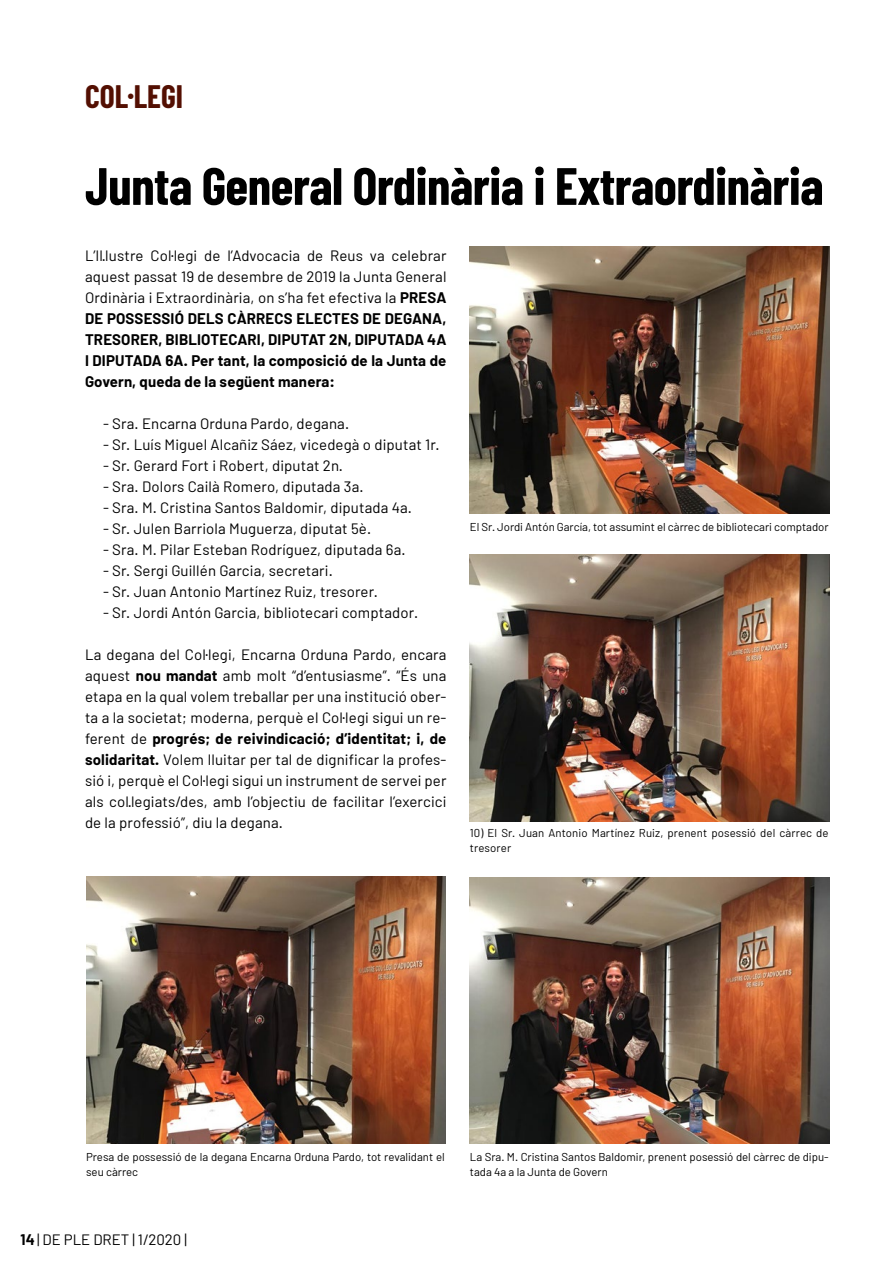
<style>
.page{position:relative;width:893px;height:1263px;background:#fff}
.page>*{position:absolute;margin:0;border:0;box-sizing:border-box;transform-origin:0 0}
.t1{font:700 52.5px "Barlow Condensed";letter-spacing:-.01em;color:#000}
.t2{font:700 31.65px "Barlow Condensed";color:#530f02}
.t3{font:15px/21px "Barlow";letter-spacing:.01em;color:#000;text-align:justify}
.t4{font:700 15px/21px "Barlow";letter-spacing:.01em;color:#000;text-align:justify}
.t5{font:11.4px/14.2px "Barlow";color:#000}
.s1{font-weight:400}
.s2{font-weight:700}
</style>
<div class="page">
<img style="left:470px;top:246px;width:359px;height:268px">
<img style="left:470px;top:554px;width:359px;height:267px">
<img style="left:470px;top:877px;width:359px;height:267px">
<img style="left:86px;top:876px;width:359px;height:268px">
<h2 class="t2" style="left:85px;top:77px;width:100px">COL·LEGI</h2>
<h1 class="t1" style="left:85px;top:153px;width:740px">Junta General Ordinària i Extraordinària</h1>
<p class="t4" style="left:85px;top:245px;width:363px"><span class="s1">L’Il·lustre Col</span><sup>·</sup><span class="s1">legi de l’Advocacia de Reus va celebrar aquest passat 19 de desembre de 2019 la Junta General Ordinària i Extraordinària, on s’ha fet efectiva la</span> PRESA DE POSSESSIÓ DELS CÀRRECS ELECTES DE DEGANA, TRESORER, BIBLIOTECARI, DIPUTAT 2N, DIPUTADA 4A I DIPUTADA 6A. Per tant, la composició de la Junta de Govern, queda de la següent manera:</p>
<p class="t3" style="left:103px;top:413px;width:248px">- Sra. Encarna Orduna Pardo, degana.</p>
<p class="t3" style="left:103px;top:434px;width:338px">- Sr. Luís Miguel Alcañiz Sáez, vicedegà o diputat 1r.</p>
<p class="t3" style="left:103px;top:455px;width:242px">- Sr. Gerard Fort i Robert, diputat 2n.</p>
<p class="t3" style="left:103px;top:476px;width:262px">- Sra. Dolors Cailà Romero, diputada 3a.</p>
<p class="t3" style="left:103px;top:497px;width:311px">- Sra. M. Cristina Santos Baldomir, diputada 4a.</p>
<p class="t3" style="left:103px;top:518px;width:270px">- Sr. Julen Barriola Muguerza, diputat 5è.</p>
<p class="t3" style="left:103px;top:539px;width:304px">- Sra. M. Pilar Esteban Rodríguez, diputada 6a.</p>
<p class="t3" style="left:103px;top:560px;width:231px">- Sr. Sergi Guillén Garcia, secretari.</p>
<p class="t3" style="left:103px;top:581px;width:276px">- Sr. Juan Antonio Martínez Ruiz, tresorer.</p>
<p class="t3" style="left:103px;top:602px;width:317px">- Sr. Jordi Antón Garcia, bibliotecari comptador.</p>
<p class="t3" style="left:85px;top:644px;width:363px">La degana del Col·legi, Encarna Orduna Pardo, encara aquest <span class="s2">nou mandat</span> amb molt “d’entusiasme”. “És una etapa en la qual volem treballar per una institució ober&shy;ta a la societat; moderna, perquè el Col·legi sigui un re&shy;ferent de <span class="s2">progrés; de reivindicació; d’identitat; i, de solidaritat.</span> Volem lluitar per tal de dignificar la profes&shy;sió i, perquè el Col·legi sigui un instrument de servei per als col·legiats/des, amb l’objectiu de facilitar l’exercici de la professió”, diu la degana.</p>
<p class="t5" style="left:470px;top:519px;width:360px">El Sr. Jordi Antón García, tot assumint el càrrec de bibliotecari comptador</p>
<p class="t5" style="left:470px;top:826px;width:360px">10) El Sr. Juan Antonio Martínez Ruiz, prenent posessió del càrrec de tresorer</p>
<p class="t5" style="left:86px;top:1150px;width:360px">Presa de possessió de la degana Encarna Orduna Pardo, tot revalidant el seu cà rrec</p>
<p class="t3" style="left:21px;top:1228px;width:168px"><span class="s2">14</span> | DE PLE DRET | 1/2020 |</p>
<p class="t5" style="left:470px;top:1150px;width:360px">La Sra. M. Cristina Santos Baldomir, prenent posessió del càrrec de dipu&shy;tada 4a a la Junta de Govern</p>
</div>
